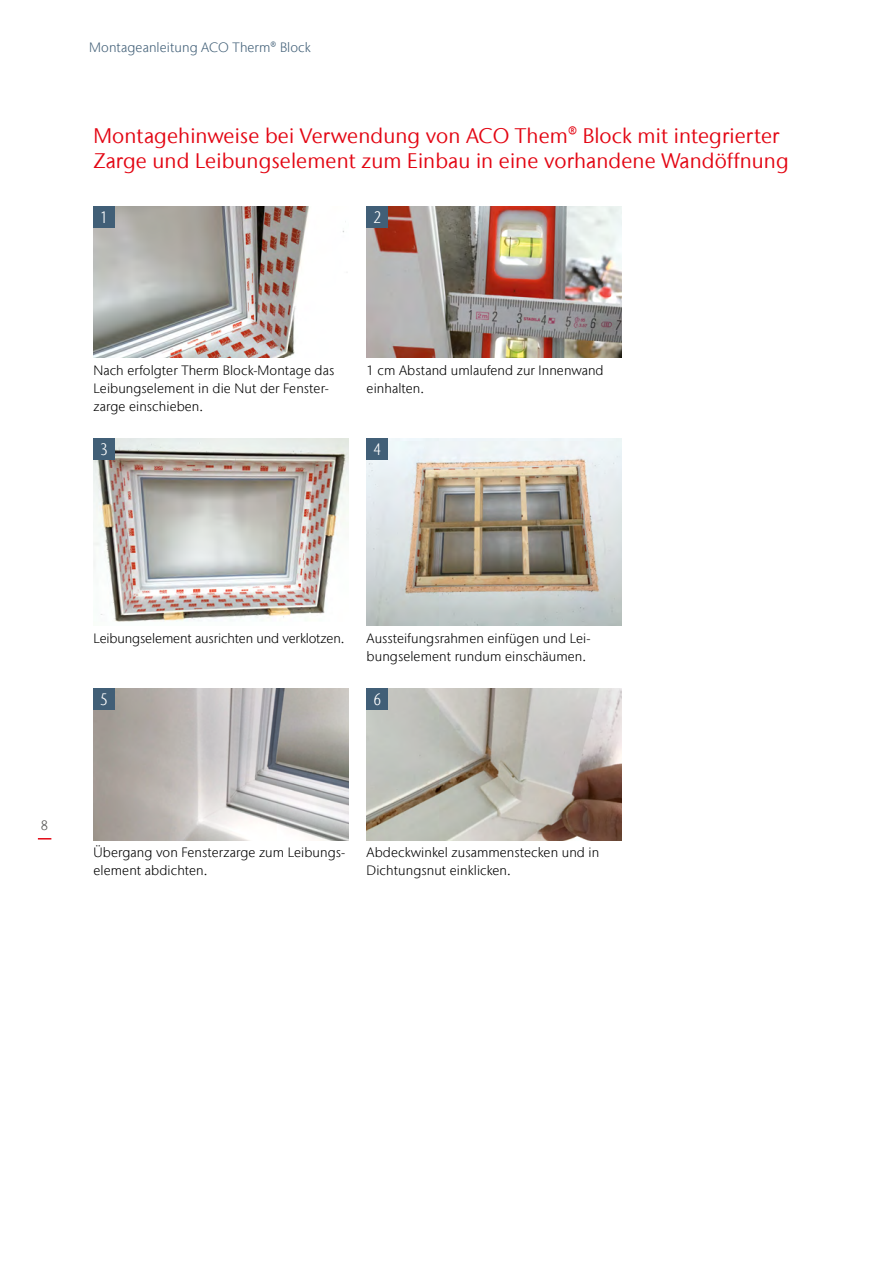
<style>
.page{position:relative;width:893px;height:1263px;background:#fff}
.page>*{position:absolute;margin:0;border:0;box-sizing:border-box;transform-origin:0 0}
.Intermediate_heading{font:21px/25.2px "Stone Sans IIITC Com";letter-spacing:.005em;color:#e30613}
.t1{font:300 condensed 16.5px "Stone Sans IIITC Com";color:#fff}
.Body_copy{font:300 13.5px/17.9px "Stone Sans IIITC Com";letter-spacing:.005em;color:#000}
.t2{font:300 13.5px "Stone Sans IIITC Com";letter-spacing:.005em;color:#415f77}
.t3{font:300 13.5px "Stone Sans IIITC Com";color:#575756}
</style>
<div class="page">
<svg style="left:38px;top:838px;width:13px;height:1px"></svg>
<img style="left:367px;top:438px;width:255px;height:188px">
<img style="left:94px;top:688px;width:255px;height:152px">
<img style="left:367px;top:688px;width:255px;height:152px">
<img style="left:94px;top:206px;width:252px;height:152px">
<img style="left:367px;top:206px;width:255px;height:151px">
<img style="left:94px;top:438px;width:255px;height:184px">
<div style="left:94px;top:206px;width:21px;height:21px;background:#415f77"></div>
<div style="left:367px;top:206px;width:21px;height:21px;background:#415f77"></div>
<div style="left:94px;top:438px;width:21px;height:21px;background:#415f77"></div>
<div style="left:367px;top:438px;width:21px;height:21px;background:#415f77"></div>
<div style="left:94px;top:688px;width:21px;height:21px;background:#415f77"></div>
<div style="left:367px;top:688px;width:21px;height:21px;background:#415f77"></div>
<p class="t2" style="left:89px;top:38px;width:223px">Montageanleitung ACO Therm® Block</p>
<p class="Intermediate_heading" style="left:94px;top:123px;width:696px">Montagehinweise bei Verwendung von ACO Them® Block mit integrierter<br>Zarge und Leibungselement zum Einbau in eine vorhandene Wandöffnung</p>
<p class="t1" style="left:100px;top:207px;width:9px">1</p>
<p class="t1" style="left:373px;top:207px;width:9px">2</p>
<p class="Body_copy" style="left:94px;top:361px;width:242px">Nach erfolgter Therm Block-Montage das<br>Leibungselement in die Nut der Fenster&shy;zarge einschieben.</p>
<p class="Body_copy" style="left:367px;top:361px;width:239px">1 cm Abstand umlaufend zur Innenwand einhalten.</p>
<p class="t1" style="left:100px;top:439px;width:9px">3</p>
<p class="t1" style="left:373px;top:439px;width:9px">4</p>
<p class="t3" style="left:41px;top:816px;width:9px">8</p>
<p class="Body_copy" style="left:94px;top:629px;width:252px">Leibungselement ausrichten und verklotzen.</p>
<p class="Body_copy" style="left:367px;top:629px;width:225px">Aussteifungsrahmen einfügen und Lei&shy;bungselement rundum einschäumen.</p>
<p class="t1" style="left:100px;top:689px;width:9px">5</p>
<p class="t1" style="left:373px;top:689px;width:9px">6</p>
<p class="Body_copy" style="left:94px;top:843px;width:253px">Übergang von Fensterzarge zum Leibungs&shy;element abdichten.</p>
<p class="Body_copy" style="left:367px;top:843px;width:234px">Abdeckwinkel zusammenstecken und in<br>Dichtungsnut einklicken.</p>
</div>
